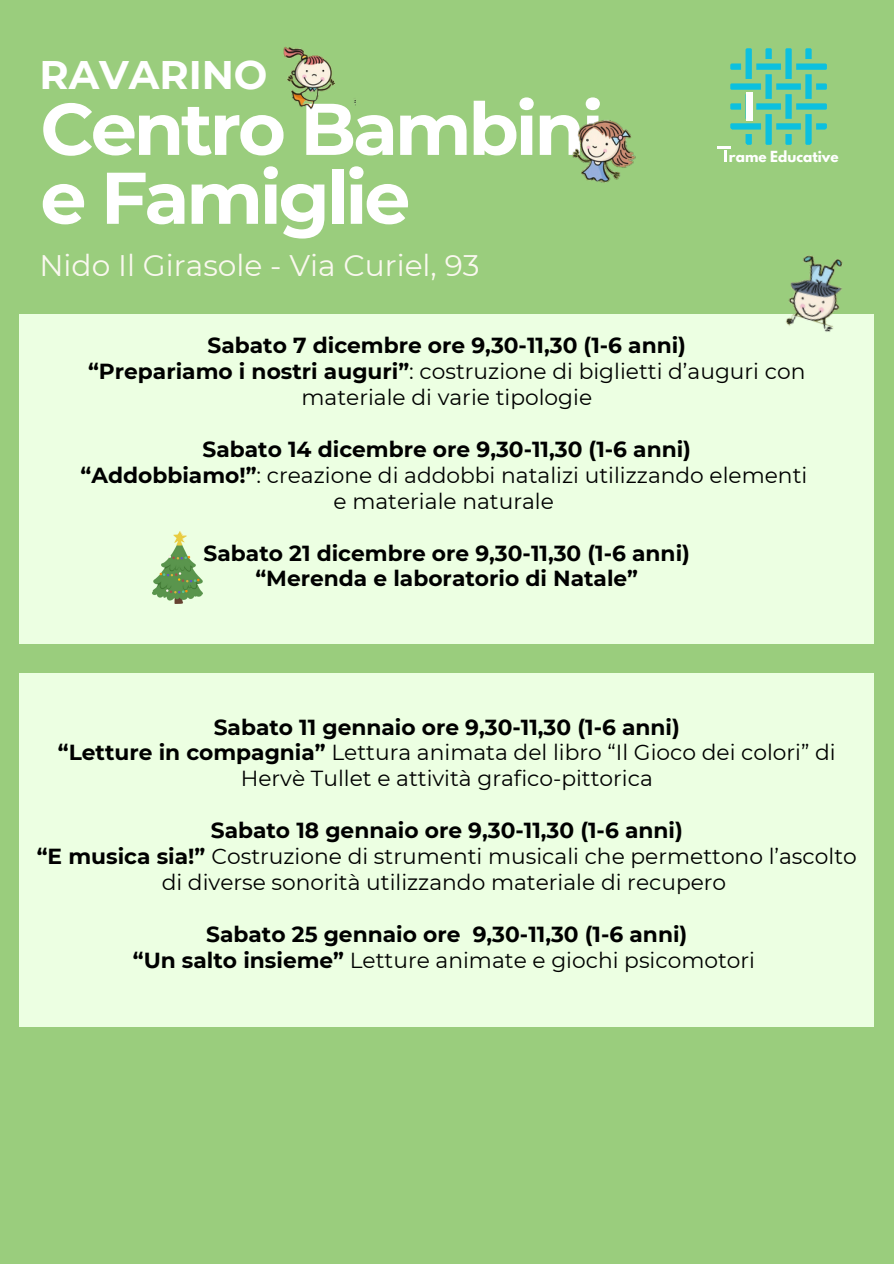
<style>
.page{position:relative;width:894px;height:1264px;background:#fff}
.page>*{position:absolute;margin:0;border:0;box-sizing:border-box;transform-origin:0 0}
.t1{font:700 73.05px/68.8px "Montserrat";letter-spacing:-.045em;color:#fff}
.t2{font:700 39.75px "Montserrat";color:#fff}
.t3{font:29.7px "Montserrat";color:#faf8ef}
.t4{font:21.75px/25.8px "Montserrat";color:#000;text-align:center}
.t5{font:700 21.75px/25.8px "Montserrat";color:#000;text-align:center}
.t6{font:700 13.65px "League Spartan";color:#fff}
.s1{font-weight:400}
.s2{font-weight:700}
</style>
<div class="page">
<div style="left:0;top:0;width:893px;height:1263px;background:#9acd7d"></div>
<svg style="left:717px;top:48px;width:110px;height:113px"></svg>
<div style="left:19px;top:314px;width:854px;height:329px;background:#ecffe2"></div>
<img style="left:786px;top:255px;width:57px;height:77px">
<img style="left:283px;top:47px;width:72px;height:63px">
<img style="left:572px;top:120px;width:62px;height:63px">
<div style="left:19px;top:673px;width:855px;height:353px;background:#ecffe2"></div>
<img style="left:152px;top:532px;width:51px;height:72px">
<h2 class="t2" style="left:39px;top:50px;width:229px">RAVARINO</h2>
<p class="t1" style="left:40px;top:94px;width:564px">Centro Bambini e Famiglie</p>
<p class="t3" style="left:39px;top:247px;width:441px">Nido Il Girasole - Via Curiel, 93</p>
<h4 class="t6" style="left:728px;top:149px;width:111px">rame Educative</h4>
<h1 class="t5" style="left:88px;top:333px;width:718px">Sabato 7 dicembre ore 9,30-11,30 (1-6 anni)<br>“Prepariamo i nostri auguri”<span class="s1">: costruzione di biglietti d’auguri con materiale di varie tipologie</span></h1>
<p class="t4" style="left:81px;top:436px;width:728px"><span class="s2">Sabato 14 dicembre ore 9,30-11,30 (1-6 anni)<br>“Addobbiamo!”</span>: creazione di addobbi natalizi utilizzando elementi e materiale naturale</p>
<p class="t5" style="left:203px;top:540px;width:487px">Sabato 21 dicembre ore 9,30-11,30 (1-6 anni) “Merenda e laboratorio di Natale”</p>
<p class="t4" style="left:58px;top:713px;width:779px"><span class="s2">Sabato 11 gennaio ore 9,30-11,30 (1-6 anni)<br>“Letture in compagnia”</span> Lettura animata del libro “Il Gioco dei colori” di<br>Hervè Tullet e attività grafico-pittorica</p>
<h5 class="t4" style="left:37px;top:817px;width:821px"><span class="s2">Sabato 18 gennaio ore 9,30-11,30 (1-6 anni)<br>“E musica sia!”</span> Costruzione di strumenti musicali che permettono l’ascolto di diverse sonorità utilizzando materiale di recupero</h5>
<h5 class="t5" style="left:133px;top:920px;width:623px">Sabato 25 gennaio ore 9,30-11,30 (1-6 anni)<br>“Un salto insieme” <span class="s1">Letture animate e giochi psicomotori</span></h5>
</div>
